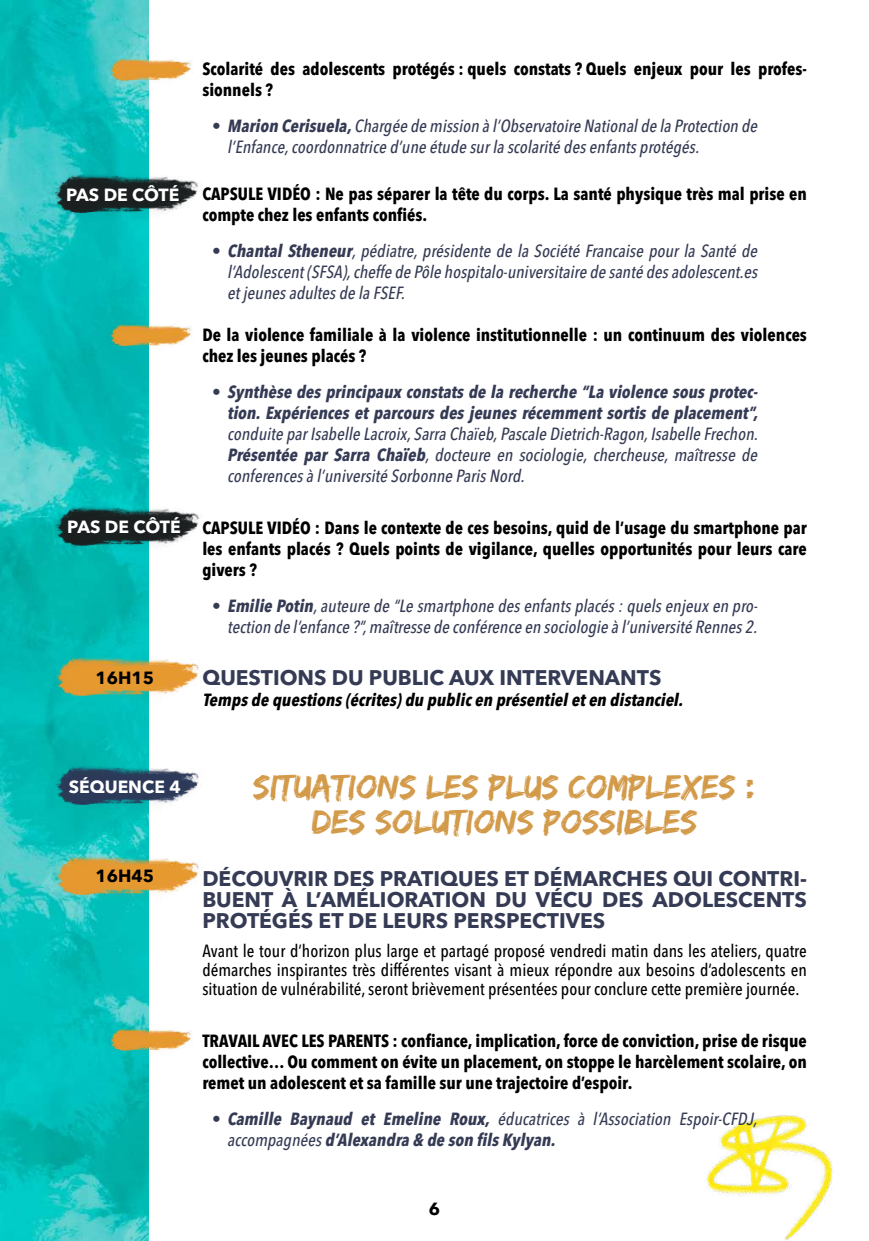
<style>
.page{position:relative;width:869px;height:1241px;background:#fff}
.page>*{position:absolute;margin:0;border:0;box-sizing:border-box;transform-origin:0 0}
.t1{font:35px/35px "Edo SZ";color:#d29a49;text-align:center}
.t2{font:700 21px/21px "Avenir Next LT Pro";color:#353b54;text-align:justify}
.t3{font:italic 500 condensed 17.5px/21px "Avenir Next LT Pro";color:#353b54;text-align:justify}
.t4{font:700 condensed 17.5px/21px "Avenir Next LT Pro";color:#000}
.t5{font:500 condensed 17.5px/19.2px "Avenir Next LT Pro";color:#000;text-align:justify}
.t6{font:italic 700 condensed 17.5px/21px "Avenir Next LT Pro";color:#353b54;text-align:right}
.t7{font:italic 700 condensed 17.5px "Avenir Next LT Pro";color:#000}
.t8{font:700 17.5px "Avenir Next LT Pro";color:#fff}
.t9{font:700 17.5px "Avenir Next LT Pro";color:#000}
.s1{font-weight:700;font-style:normal}
.s2{font-weight:700}
.s3{font-style:normal}
.s4{font-weight:500}
</style>
<div class="page">
<img style="left:706px;top:1115px;width:127px;height:125px">
<img style="left:0;top:0;width:149px;height:1240px">
<img style="left:105px;top:26px;width:88px;height:88px">
<img style="left:48px;top:502px;width:154px;height:51px">
<img style="left:48px;top:654px;width:151px;height:50px">
<img style="left:48px;top:852px;width:151px;height:51px">
<img style="left:105px;top:996px;width:88px;height:88px">
<img style="left:48px;top:763px;width:153px;height:50px">
<img style="left:105px;top:292px;width:87px;height:87px">
<img style="left:46px;top:170px;width:153px;height:51px">
<p class="t8" style="left:66px;top:184px;width:115px">PAS DE CÔTÉ</p>
<p class="t8" style="left:67px;top:516px;width:115px">PAS DE CÔTÉ</p>
<p class="t9" style="left:96px;top:666px;width:60px">16H15</p>
<p class="t4" style="left:202px;top:58px;width:605px">Scolarité des adolescents protégés : quels constats ? Quels enjeux pour les profes&shy;sionnels ?</p>
<p class="t3" style="left:227px;top:115px;width:535px;text-indent:-15px"><span class="s1">•</span> <span class="s2">Marion Cerisuela,</span>Chargée de mission à l’Observatoire Nationalde la Protection de l’Enfance,coordonnatrice d’une étude surla scolarité desenfantsprotégés.</p>
<p class="t4" style="left:202px;top:183px;width:606px">CAPSULE VIDÉO : Ne pas séparer la tête du corps. La santé physique très mal prise en compte chez les enfants confiés.</p>
<p class="t3" style="left:227px;top:240px;width:535px;text-indent:-15px"><span class="s1">•</span> <span class="s2">Chantal Stheneur</span>,pédiatre,présidente de la Société Francaise pour la Santé de l’Adolescent(SFSA),cheffe de Pôle hospitalo-universitaire de santé desadolescent.es etjeunesadultesde la FSEF.</p>
<p class="t4" style="left:202px;top:324px;width:605px">De la violence familiale à la violence institutionnelle : un continuum des violences chez les jeunes placés ?</p>
<p class="t6" style="left:212px;top:381px;width:550px"><span class="s3">•</span> Synthèse des principaux constats de la recherche “La violence sous protec&shy;tion.Expériences et parcours des jeunes récemment sortis de placement”,</p>
<p class="t3" style="left:227px;top:423px;width:535px">conduite parIsabelle Lacroix,Sarra Chaïeb,Pascale Dietrich-Ragon,Isabelle Frechon.<br><span class="s2">Présentée par Sarra Chaïeb</span>, docteure en sociologie, chercheuse, maîtresse de conferencesà l’université Sorbonne ParisNord.</p>
<p class="t4" style="left:202px;top:517px;width:605px;text-align:justify">CAPSULE VIDÉO : Dans le contexte de ces besoins, quid de l’usage du smartphone par les enfants placés ? Quels points de vigilance, quelles opportunités pour leurs care givers ?</p>
<p class="t3" style="left:212px;top:595px;width:550px;text-align:right"><span class="s1">•</span> <span class="s2">Emilie Potin</span>,auteure de “Le smartphone desenfantsplacés:quelsenjeuxen pro&shy;tection de l’enfance ?”,maîtresse de conférence en sociologie à l’université Rennes2.</p>
<p class="t2" style="left:202px;top:667px;width:460px">QUESTIONS DU PUBLIC AUX INTERVENANTS</p>
<p class="t7" style="left:202px;top:689px;width:485px">Temps de questions (écrites)du publicen présentieleten distanciel.</p>
<p class="t8" style="left:69px;top:775px;width:113px">SÉQUENCE 4</p>
<p class="t9" style="left:96px;top:865px;width:60px">16H45</p>
<h1 class="t1" style="left:253px;top:768px;width:504px">SITUATIONS LES PLUS COMPLEXES :<br>DES SOLUTIONS POSSIBLES</h1>
<p class="t2" style="left:202px;top:867px;width:606px">DÉCOUVRIR DES PRATIQUES ET DÉMARCHES QUI CONTRI-BUENT À L’AMÉLIORATION DU VÉCU DES ADOLESCENTS PROTÉGÉS ET DE LEURS PERSPECTIVES</p>
<p class="t5" style="left:202px;top:940px;width:605px">Avant le tour d’horizon plus large et partagé proposé vendredi matin dans les ateliers, quatre démarches inspirantes très différentes visant à mieux répondre aux besoins d’adolescents en situation de vulnérabilité, seront brièvement présentées pour conclure cette première journée.</p>
<p class="t4" style="left:202px;top:1030px;width:606px;text-align:justify">TRAVAIL AVEC LES PARENTS : confiance, implication, force de conviction, prise de risque collective… Ou comment on évite un placement, on stoppe le harcèlement scolaire, on remet un adolescent et sa famille sur une trajectoire d’espoir.</p>
<p class="t6" style="left:227px;top:1108px;width:535px;text-align:left;text-indent:-15px"><span class="s3">•</span> Camille Baynaud et Emeline Roux, <span class="s4">éducatrices à l’Association Espoir-CFDJ, accompagnées</span>d’Alexandra &amp; de son fils Kylyan.</p>
<p class="t9" style="left:428px;top:1197px;width:13px">6</p>
</div>
